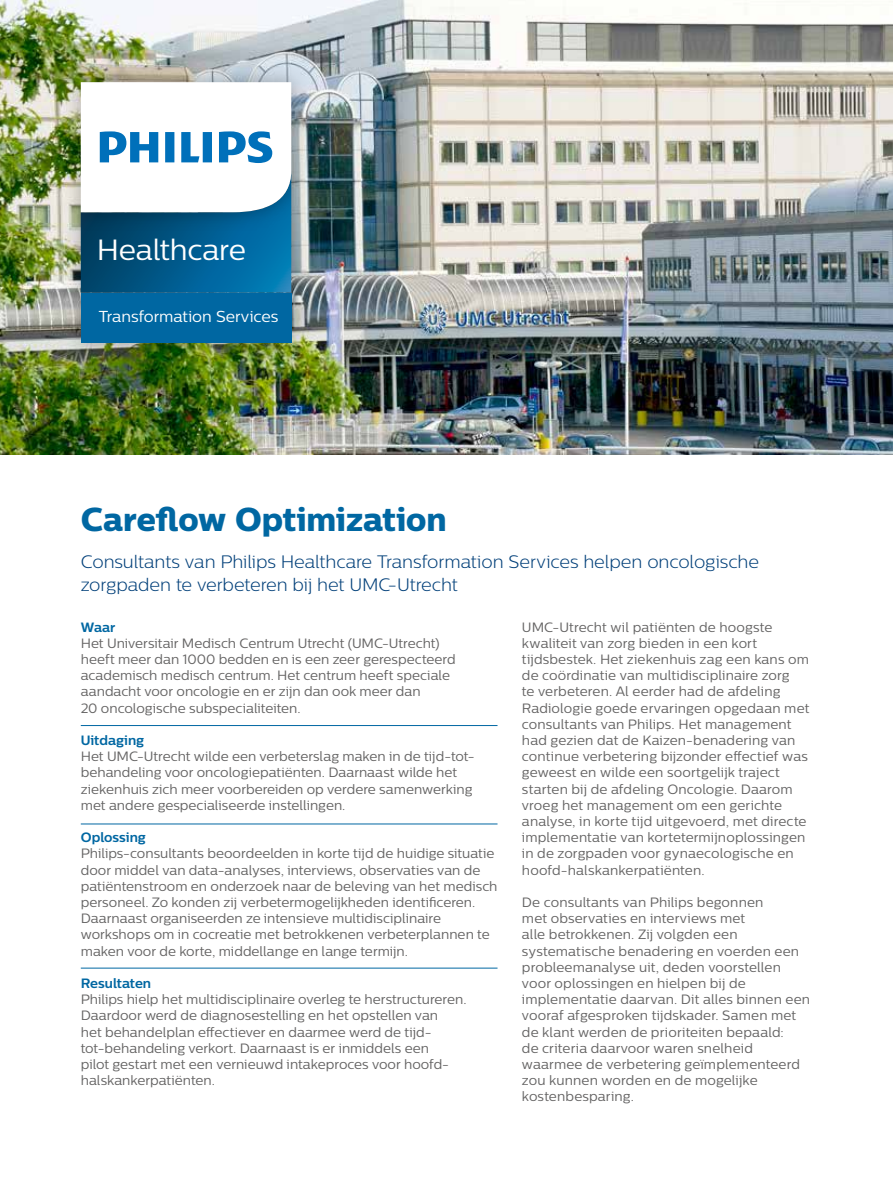
<style>
.page{position:relative;width:893px;height:1188px;background:#fff}
.page>*{position:absolute;margin:0;border:0;box-sizing:border-box;transform-origin:0 0}
.t1{font:33px "Centrale Sans X Bold";letter-spacing:-.01em;color:#0067a2}
.t2{font:29.25px "Centrale Sans";letter-spacing:-.01em;color:#fff}
.t3{font:300 18px/22.5px "Centrale Sans";letter-spacing:-.005em;color:#003f79}
.t4{font:15.9px "Centrale Sans";letter-spacing:-.005em;color:#fff}
.t5{font:13.5px/16.2px "Centrale Sans";letter-spacing:.005em;color:#646363}
.t6{font:700 13.5px "Centrale Sans";color:#0067a2}
</style>
<div class="page">
<img style="left:0;top:0;width:893px;height:455px">
<img style="left:56px;top:238px;width:261px;height:29px">
<img style="left:56px;top:57px;width:261px;height:181px">
<svg style="left:81px;top:82px;width:210px;height:185px"></svg>
<img style="left:56px;top:267px;width:261px;height:101px">
<div style="left:81px;top:293px;width:210px;height:49px;background:#0067a2"></div>
<hr style="left:81px;top:725px;width:416px;height:1px;background:#0067a2">
<hr style="left:81px;top:824px;width:416px;height:1px;background:#0067a2">
<hr style="left:81px;top:968px;width:416px;height:1px;background:#0067a2">
<h2 class="t2" style="left:97px;top:233px;width:151px">Healthcare</h2>
<p class="t4" style="left:99px;top:308px;width:181px">Transformation Services</p>
<h1 class="t1" style="left:81px;top:499px;width:367px">Careflow Optimization</h1>
<h3 class="t3" style="left:81px;top:551px;width:680px">Consultants van Philips Healthcare Transformation Services helpen oncologische zorgpaden te verbeteren bij het UMC-Utrecht</h3>
<p class="t6" style="left:81px;top:619px;width:36px">Waar</p>
<p class="t5" style="left:81px;top:635px;width:376px">Het Universitair Medisch Centrum Utrecht (UMC-Utrecht) heeft meer dan 1000 bedden en is een zeer gerespecteerd academisch medisch centrum. Het centrum heeft speciale aandacht voor oncologie en er zijn dan ook meer dan<br>20 oncologische subspecialiteiten.</p>
<p class="t6" style="left:81px;top:732px;width:65px">Uitdaging</p>
<p class="t5" style="left:81px;top:748px;width:395px">Het UMC-Utrecht wilde een verbeterslag maken in de tijd-tot&shy;behandeling voor oncologiepatiënten. Daarnaast wilde het ziekenhuis zich meer voorbereiden op verdere samenwerking met andere gespecialiseerde instellingen.</p>
<p class="t6" style="left:81px;top:829px;width:67px">Oplossing</p>
<p class="t5" style="left:81px;top:845px;width:418px">Philips-consultants beoordeelden in korte tijd de huidige situatie door middel van data-analyses, interviews, observaties van de patiëntenstroom en onderzoek naar de beleving van het medisch personeel. Zo konden zij verbetermogelijkheden identificeren.<br>Daarnaast organiseerden ze intensieve multidisciplinaire workshops om in cocreatie met betrokkenen verbeterplannen te maken voor de korte, middellange en lange termijn.</p>
<p class="t6" style="left:81px;top:975px;width:72px">Resultaten</p>
<p class="t5" style="left:81px;top:991px;width:387px">Philips hielp het multidisciplinaire overleg te herstructureren.<br>Daardoor werd de diagnosestelling en het opstellen van<br>het behandelplan effectiever en daarmee werd de tijd&shy;tot-behandeling verkort. Daarnaast is er inmiddels een<br>pilot gestart met een vernieuwd intakeproces voor hoofd&shy;halskankerpatiënten.</p>
<p class="t5" style="left:522px;top:619px;width:289px">UMC-Utrecht wil patiënten de hoogste kwaliteit van zorg bieden in een kort tijdsbestek. Het ziekenhuis zag een kans om de coördinatie van multidisciplinaire zorg<br>te verbeteren. Al eerder had de afdeling Radiologie goede ervaringen opgedaan met consultants van Philips. Het management had gezien dat de Kaizen-benadering van continue verbetering bijzonder effectief was geweest en wilde een soortgelijk traject starten bij de afdeling Oncologie. Daarom vroeg het management om een gerichte analyse, in korte tijd uitgevoerd, met directe implementatie van kortetermijnoplossingen in de zorgpaden voor gynaecologische en hoofd-halskankerpatiënten.</p>
<p class="t5" style="left:522px;top:894px;width:290px">De consultants van Philips begonnen<br>met observaties en interviews met<br>alle betrokkenen. Zij volgden een systematische benadering en voerden een probleemanalyse uit, deden voorstellen voor oplossingen en hielpen bij de implementatie daarvan. Dit alles binnen een vooraf afgesproken tijdskader. Samen met de klant werden de prioriteiten bepaald:<br>de criteria daarvoor waren snelheid waarmee de verbetering geïmplementeerd zou kunnen worden en de mogelijke kostenbesparing.</p>
</div>
